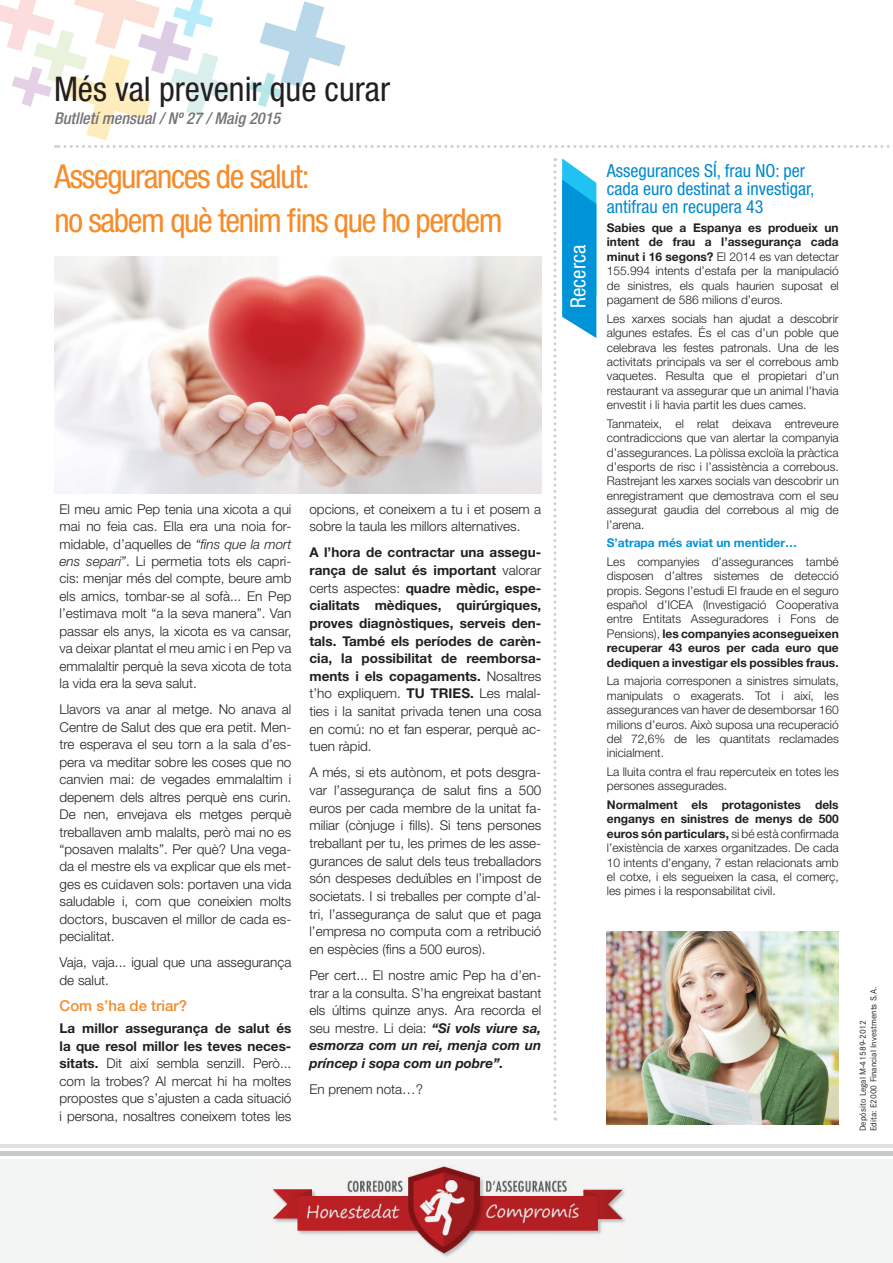
<style>
.page{position:relative;width:893px;height:1263px;background:#fff}
.page>*{position:absolute;margin:0;border:0;box-sizing:border-box;transform-origin:0 0}
.t1{font:condensed 34.05px "Helvetica Neue LT Std";color:#231f20}
.t2{font:condensed 33px/43.8px "Helvetica Neue LT Std";letter-spacing:-.04em;color:#f68b29}
.t3{font:condensed 21px "Helvetica Neue LT Std";color:#fff}
.t4{font:condensed 18px/18px "Helvetica Neue LT Std";color:#0089cf}
.t5{font:italic 500 condensed 16.35px "Helvetica Neue LT Std";color:#757476}
.t6{font:500 15px "Helvetica Neue LT Std";color:#f68b29}
.t7{font:300 13.5px/17.4px "Helvetica Neue LT Std";color:#231f20;text-align:justify}
.t8{font:700 13.5px/17.7px "Helvetica Neue LT Std";color:#231f20;text-align:justify}
.t9{font:300 12px/14.4px "Helvetica Neue LT Std";color:#231f20;text-align:justify}
.t10{font:700 12px "Helvetica Neue LT Std";color:#0093d8}
.t11{font:9px/10.8px "Corporate S";color:#231f20}
.s1{font-style:italic}
.s2{font-weight:700}
.s3{font-weight:300}
.s4{font-weight:700;font-style:italic}
</style>
<div class="page">
<img style="left:55px;top:257px;width:486px;height:236px">
<div style="left:0;top:1159px;width:893px;height:104px;background:#f3f4f4"></div>
<div style="left:0;top:1151px;width:893px;height:5px;background:#c7c8ca"></div>
<hr style="left:0;top:1144px;width:893px;height:4px;background:#e0e1e3">
<svg style="left:553px;top:158px;width:3px;height:962px"></svg>
<svg style="left:0;top:0;width:893px;height:148px"></svg>
<svg style="left:562px;top:158px;width:34px;height:180px;background:#24a6e0"></svg>
<img style="left:607px;top:931px;width:232px;height:193px">
<img style="left:273px;top:1166px;width:352px;height:91px">
<h1 class="t1" style="left:54px;top:69px;width:338px">Més val prevenir que curar</h1>
<p class="t5" style="left:54px;top:108px;width:228px">Butlletí mensual / Nº 27 / Maig 2015</p>
<h2 class="t2" style="left:55px;top:154px;width:449px">Assegurances de salut:<br>no sabem què tenim fins que ho perdem</h2>
<p class="t7" style="left:60px;top:500px;width:233px">El meu amic Pep tenia una xicota a qui mai no feia cas. Ella era una noia for&shy;midable, d’aquelles de <span class="s1">“fins que la mort ens separi”</span>. Li permetia tots els capri&shy;cis: menjar més del compte, beure amb els amics, tombar-se al sofà... En Pep l’estimava molt “a la seva manera”. Van passar els anys, la xicota es va cansar, va deixar plantat el meu amic i en Pep va emmalaltir perquè la seva xicota de tota la vida era la seva salut.</p>
<p class="t7" style="left:60px;top:700px;width:233px">Llavors va anar al metge. No anava al Centre de Salut des que era petit. Men&shy;tre esperava el seu torn a la sala d’es&shy;pera va meditar sobre les coses que no canvien mai: de vegades emmalaltim i depenem dels altres perquè ens curin.<br>De nen, envejava els metges perquè treballaven amb malalts, però mai no es “posaven malalts”. Per què? Una vega&shy;da el mestre els va explicar que els met&shy;ges es cuidaven sols: portaven una vida saludable i, com que coneixien molts doctors, buscaven el millor de cada es&shy;pecialitat.</p>
<p class="t7" style="left:60px;top:953px;width:233px">Vaja, vaja... igual que una assegurança de salut.</p>
<p class="t6" style="left:60px;top:997px;width:129px">Com s’ha de triar?</p>
<p class="t7" style="left:60px;top:1019px;width:233px"><span class="s2">La millor assegurança de salut és la que resol millor les teves neces&shy;sitats.</span> Dit així sembla senzill. Però... com la trobes? Al mercat hi ha moltes propostes que s’ajusten a cada situació i persona, nosaltres coneixem totes les</p>
<p class="t7" style="left:309px;top:500px;width:233px">opcions, et coneixem a tu i et posem a sobre la taula les millors alternatives.</p>
<p class="t8" style="left:309px;top:543px;width:233px">A l’hora de contractar una assegu&shy;rança de salut és important <span class="s3">valorar certs aspectes:</span> quadre mèdic, espe&shy;cialitats mèdiques, quirúrgiques, proves diagnòstiques, serveis den&shy;tals. També els períodes de carèn&shy;cia, la possibilitat de reemborsa&shy;ments i els copagaments. <span class="s3">Nosaltres t’ho expliquem.</span> TU TRIES. <span class="s3">Les malal&shy;ties i la sanitat privada tenen una cosa en comú: no et fan esperar, perquè ac&shy;tuen ràpid.</span></p>
<p class="t7" style="left:309px;top:763px;width:233px">A més, si ets autònom, et pots desgra&shy;var l’assegurança de salut fins a 500 euros per cada membre de la unitat fa&shy;miliar (cònjuge i fills). Si tens persones treballant per tu, les primes de les asse&shy;gurances de salut dels teus treballadors són despeses deduïbles en l’impost de societats. I si treballes per compte d’al&shy;tri, l’assegurança de salut que et paga l’empresa no computa com a retribució en espècies (fins a 500 euros).</p>
<p class="t7" style="left:309px;top:966px;width:233px">Per cert... El nostre amic Pep ha d’en&shy;trar a la consulta. S’ha engreixat bastant els últims quinze anys. Ara recorda el seu mestre. Li deia: <span class="s4">“Si vols viure sa, esmorza com un rei, menja com un príncep i sopa com un pobre”.</span></p>
<p class="t7" style="left:309px;top:1080px;width:115px">En prenem nota…?</p>
<h3 class="t3" style="left:566px;top:308px;width:64px;rotate:-90deg">Recerca</h3>
<h3 class="t4" style="left:607px;top:162px;width:209px">Assegurances SÍ, frau NO: per cada euro destinat a investigar, antifrau en recupera 43</h3>
<p class="t9" style="left:607px;top:220px;width:233px"><span class="s2">Sabies que a Espanya es produeix un intent de frau a l’assegurança cada minut i 16 segons?</span> El 2014 es van detectar 155.994 intents d’estafa per la manipulació de sinistres, els quals haurien suposat el pagament de 586 milions d’euros.</p>
<p class="t9" style="left:607px;top:311px;width:233px">Les xarxes socials han ajudat a descobrir algunes estafes. És el cas d’un poble que celebrava les festes patronals. Una de les activitats principals va ser el correbous amb vaquetes. Resulta que el propietari d’un restaurant va assegurar que un animal l’havia envestit i li havia partit les dues cames.</p>
<p class="t9" style="left:607px;top:416px;width:233px">Tanmateix, el relat deixava entreveure contradiccions que van alertar la companyia d’assegurances. La pòlissa excloïa la pràctica d’esports de risc i l’assistència a correbous.<br>Rastrejant les xarxes socials van descobrir un enregistrament que demostrava com el seu assegurat gaudia del correbous al mig de l’arena.</p>
<p class="t10" style="left:607px;top:535px;width:192px">S’atrapa més aviat un mentider…</p>
<p class="t9" style="left:607px;top:554px;width:233px">Les companyies d’assegurances també disposen d’altres sistemes de detecció propis. Segons l’estudi El fraude en el seguro español d’ICEA (Investigació Cooperativa entre Entitats Asseguradores i Fons de Pensions), <span class="s2">les companyies aconsegueixen recuperar 43 euros per cada euro que dediquen a investigar els possibles fraus.</span></p>
<p class="t9" style="left:607px;top:674px;width:233px">La majoria corresponen a sinistres simulats, manipulats o exagerats. Tot i així, les assegurances van haver de desemborsar 160 milions d’euros. Això suposa una recuperació del 72,6% de les quantitats reclamades inicialment.</p>
<p class="t9" style="left:607px;top:764px;width:233px">La lluita contra el frau repercuteix en totes les persones assegurades.</p>
<p class="t9" style="left:607px;top:797px;width:233px"><span class="s2">Normalment els protagonistes dels enganys en sinistres de menys de 500 euros són particulars,</span> si bé està confirmada l’existència de xarxes organitzades. De cada 10 intents d’engany, 7 estan relacionats amb el cotxe, i els segueixen la casa, el comerç, les pimes i la responsabilitat civil.</p>
<p class="t11" style="left:857px;top:1131px;width:146px;rotate:-90deg">Depósito Legal M-41589-2012<br>Edita: E2000 Financial Investments S.A.</p>
</div>
